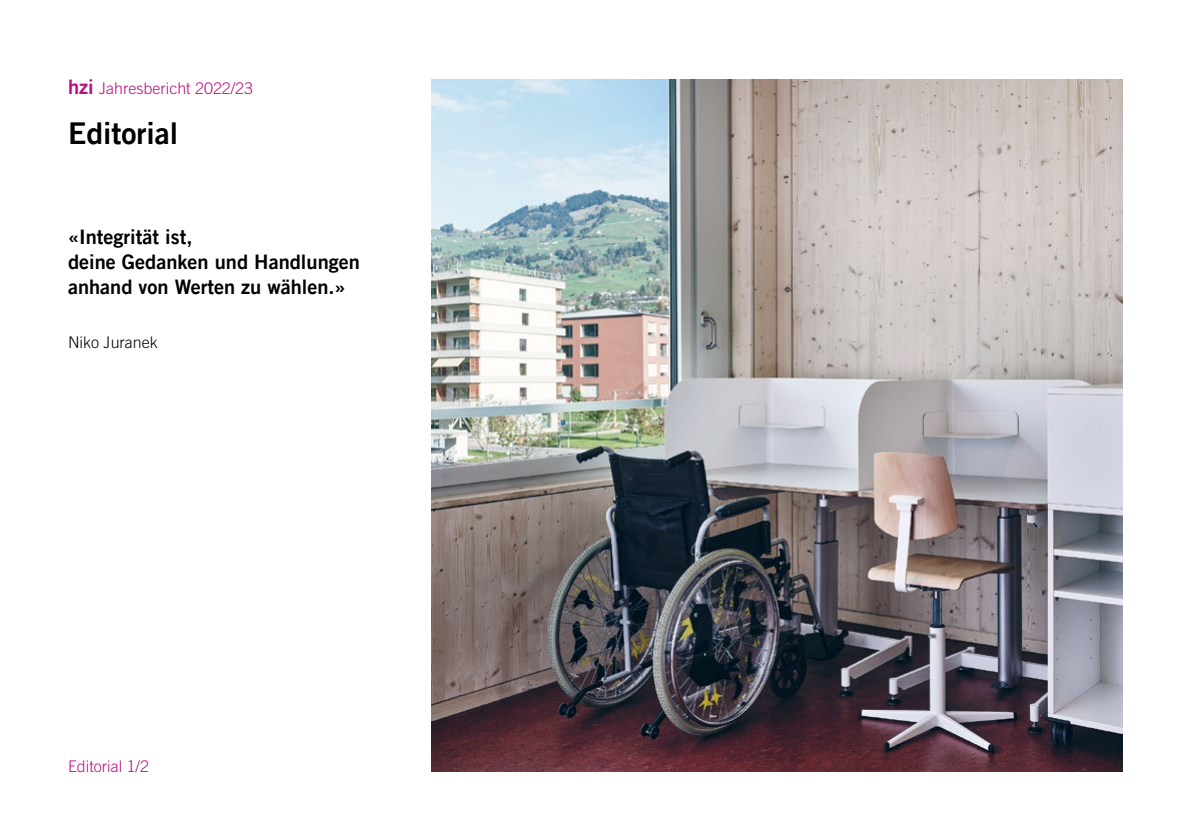
<style>
.page{position:relative;width:1191px;height:840px;background:#fff}
.page>*{position:absolute;margin:0;border:0;box-sizing:border-box;transform-origin:0 0}
.t1{font:30px "Trade Gothic Bold Two";color:#000}
.t2{font:20px/25px "Trade Gothic Bold Two";color:#000}
.t3{font:300 16px "Trade Gothic";color:#b80e80}
.t4{font:300 16px "Trade Gothic";color:#000}
.s1{font-family:"Trade Gothic Bold Two";font-weight:400;font-size:20px}
</style>
<div class="page">
<img style="left:431px;top:79px;width:692px;height:692px">
<p class="t3" style="left:68px;top:79px;width:186px"><span class="s1">hzi</span> Jahresbericht 2022/23</p>
<h1 class="t1" style="left:68px;top:115px;width:112px">Editorial</h1>
<p class="t2" style="left:68px;top:224px;width:293px">«Integrität ist,<br>deine Gedanken und Handlungen anhand von Werten zu wählen.»</p>
<p class="t4" style="left:68px;top:332px;width:91px">Niko Juranek</p>
<p class="t3" style="left:68px;top:756px;width:82px">Editorial 1/2</p>
</div>
